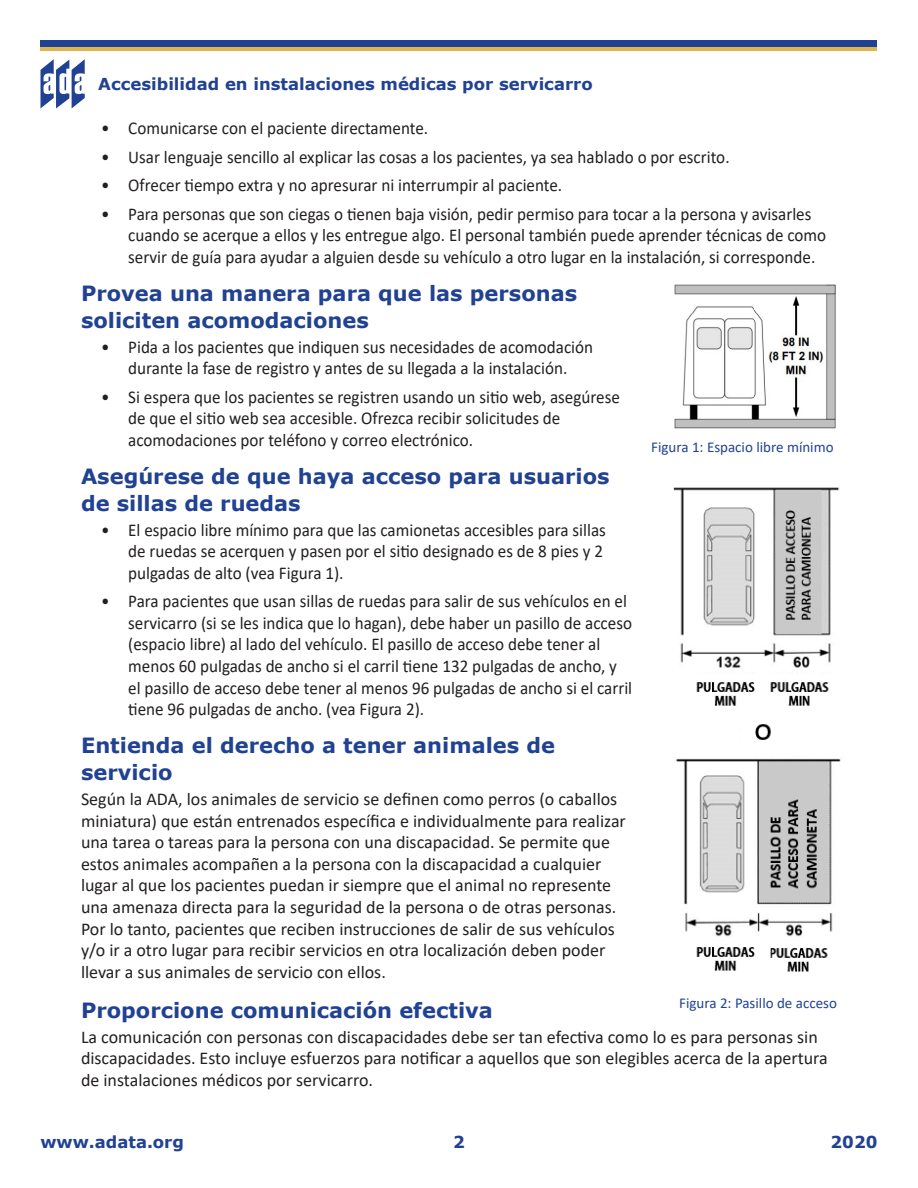
<style>
.page{position:relative;width:918px;height:1188px;background:#fff}
.page>*{position:absolute;margin:0;border:0;box-sizing:border-box;transform-origin:0 0}
.Subhead_1{font:700 21px/27px "Verdana";color:#214292}
.Body_Text{font:18px/21.6px "Calibri";color:#231f20;scale:.95 1}
.Body_Text-2{font:18px/21.6px "Calibri";color:#231f20}
.t1{font:700 16.5px "Verdana";color:#214292}
.Subhead_2_Bold{font:15px "Calibri";color:#204391}
</style>
<div class="page">
<div style="left:40px;top:40px;width:838px;height:8px;background:#214292"></div>
<hr style="left:40px;top:48px;width:838px;height:3px;background:#dfb64d">
<svg style="left:41px;top:59px;width:44px;height:49px"></svg>
<img style="left:674px;top:284px;width:162px;height:145px">
<img style="left:673px;top:487px;width:168px;height:485px">
<p class="t1" style="left:98px;top:72px;width:496px">Accesibilidad en instalaciones médicas por servicarro</p>
<p class="Body_Text" style="left:101px;top:117px;width:346px">• Comunicarse con el paciente directamente.</p>
<p class="Body_Text" style="left:101px;top:146px;width:663px">• Usar lenguaje sencillo al explicar las cosas a los pacientes, ya sea hablado o por escrito.</p>
<p class="Body_Text" style="left:101px;top:174px;width:487px">• Ofrecer tiempo extra y no apresurar ni interrumpir al paciente.</p>
<p class="Body_Text" style="left:128px;top:202px;width:736px;text-indent:-27px">• Para personas que son ciegas o tienen baja visión, pedir permiso para tocar a la persona y avisarles cuando se acerque a ellos y les entregue algo. El personal también puede aprender técnicas de como servir de guía para ayudar a alguien desde su vehículo a otro lugar en la instalación, si corresponde.</p>
<h2 class="Subhead_1" style="left:81px;top:279px;width:498px">Provea una manera para que las personas soliciten acomodaciones</h2>
<p class="Body_Text" style="left:101px;top:335px;width:519px;text-align:center">• Pida a los pacientes que indiquen sus necesidades de acomodación durante la fase de registro y antes de su llegada a la instalación.</p>
<p class="Body_Text" style="left:128px;top:385px;width:519px;text-indent:-27px">• Si espera que los pacientes se registren usando un sitio web, asegúrese de que el sitio web sea accesible. Ofrezca recibir solicitudes de acomodaciones por teléfono y correo electrónico.</p>
<h2 class="Subhead_1" style="left:81px;top:462px;width:530px">Asegúrese de que haya acceso para usuarios de sillas de ruedas</h2>
<p class="Body_Text" style="left:128px;top:518px;width:504px;text-indent:-27px">• El espacio libre mínimo para que las camionetas accesibles para sillas de ruedas se acerquen y pasen por el sitio designado es de 8 pies y 2 pulgadas de alto (vea Figura 1).</p>
<p class="Body_Text" style="left:128px;top:590px;width:532px;text-indent:-27px">• Para pacientes que usan sillas de ruedas para salir de sus vehículos en el servicarro (si se les indica que lo hagan), debe haber un pasillo de acceso (espacio libre) al lado del vehículo. El pasillo de acceso debe tener al menos 60 pulgadas de ancho si el carril tiene 132 pulgadas de ancho, y el pasillo de acceso debe tener al menos 96 pulgadas de ancho si el carril tiene 96 pulgadas de ancho. (vea Figura 2).</p>
<h2 class="Subhead_1" style="left:81px;top:732px;width:476px">Entienda el derecho a tener animales de servicio</h2>
<p class="Body_Text-2" style="left:81px;top:788px;width:546px">Según la ADA, los animales de servicio se definen como perros (o caballos miniatura) que están entrenados específica e individualmente para realizar una tarea o tareas para la persona con una discapacidad. Se permite que estos animales acompañen a la persona con la discapacidad a cualquier lugar al que los pacientes puedan ir siempre que el animal no represente una amenaza directa para la seguridad de la persona o de otras personas.<br>Por lo tanto, pacientes que reciben instrucciones de salir de sus vehículos y/o ir a otro lugar para recibir servicios en otra localización deben poder llevar a sus animales de servicio con ellos.</p>
<h2 class="Subhead_1" style="left:81px;top:997px;width:413px">Proporcione comunicación efectiva</h2>
<p class="Body_Text-2" style="left:81px;top:1026px;width:748px">La comunicación con personas con discapacidades debe ser tan efectiva como lo es para personas sin discapacidades. Esto incluye esfuerzos para notificar a aquellos que son elegibles acerca de la apertura de instalaciones médicos por servicarro.</p>
<h3 class="Subhead_2_Bold" style="left:651px;top:436px;width:184px">Figura 1: Espacio libre mínimo</h3>
<h3 class="Subhead_2_Bold" style="left:679px;top:992px;width:159px">Figura 2: Pasillo de acceso</h3>
<p class="t1" style="left:40px;top:1130px;width:145px">www.adata.org</p>
<p class="t1" style="left:453px;top:1130px;width:13px">2</p>
<p class="t1" style="left:831px;top:1130px;width:48px">2020</p>
</div>
